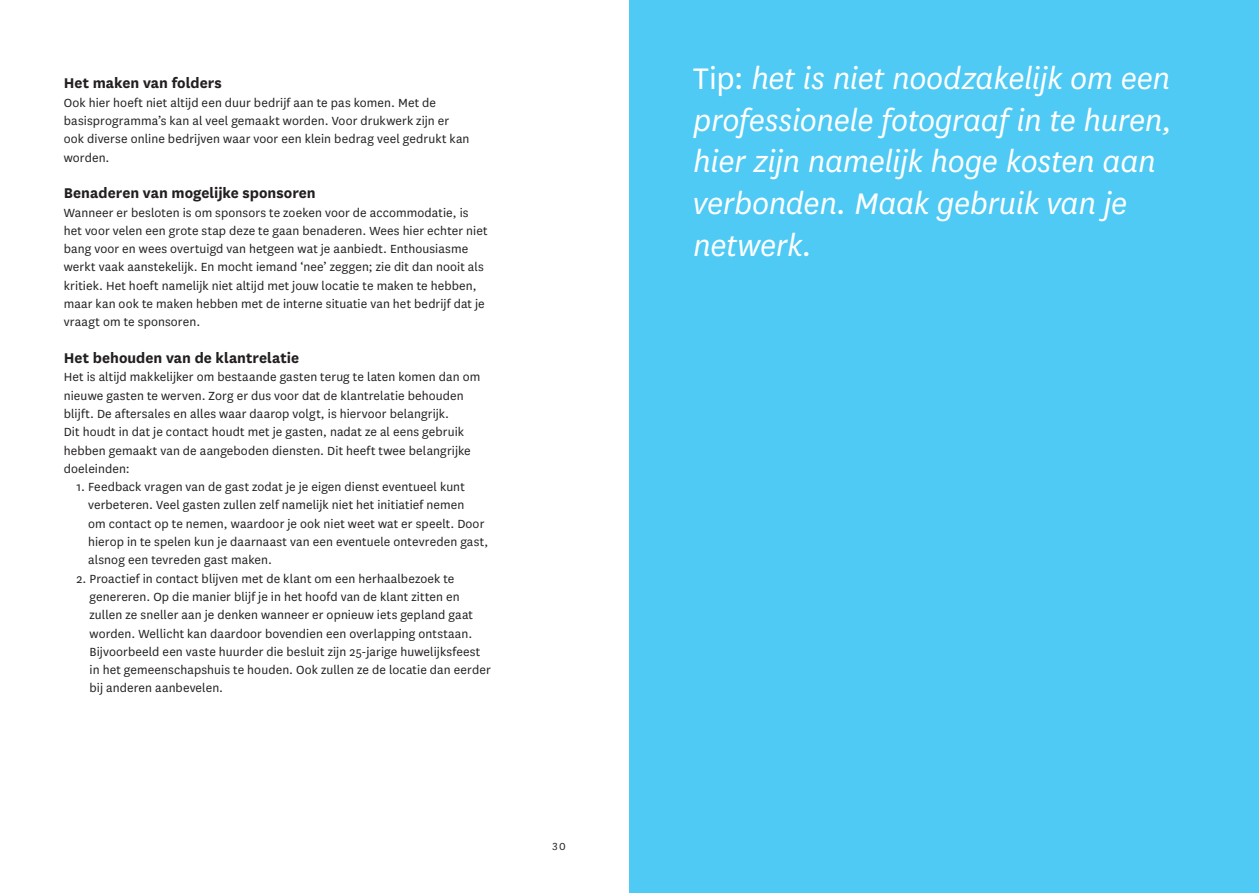
<style>
.page{position:relative;width:1259px;height:893px;background:#fff}
.page>*{position:absolute;margin:0;border:0;box-sizing:border-box;transform-origin:0 0}
.t1{font:italic 34.8px/41.7px "National";letter-spacing:-.01em;color:#fff}
.t2{font:700 16.5px "National";color:#231f20}
.t3{font:13.8px/18.3px "National";letter-spacing:.005em;color:#231f20}
.t4{font:12px "National";color:#231f20}
.s1{font-style:normal}
</style>
<div class="page">
<div style="left:629px;top:0;width:630px;height:893px;background:#4ecaf4"></div>
<p class="t2" style="left:64px;top:72px;width:159px">Het maken van folders</p>
<p class="t3" style="left:64px;top:93px;width:407px">Ook hier hoeft niet altijd een duur bedrijf aan te pas komen. Met de basisprogramma’s kan al veel gemaakt worden. Voor drukwerk zijn er ook diverse online bedrijven waar voor een klein bedrag veel gedrukt kan worden.</p>
<p class="t2" style="left:64px;top:182px;width:253px">Benaderen van mogelijke sponsoren</p>
<p class="t3" style="left:64px;top:203px;width:425px">Wanneer er besloten is om sponsors te zoeken voor de accommodatie, is het voor velen een grote stap deze te gaan benaderen. Wees hier echter niet bang voor en wees overtuigd van hetgeen wat je aanbiedt. Enthousiasme werkt vaak aanstekelijk. En mocht iemand ‘nee’ zeggen; zie dit dan nooit als kritiek. Het hoeft namelijk niet altijd met jouw locatie te maken te hebben, maar kan ook te maken hebben met de interne situatie van het bedrijf dat je vraagt om te sponsoren.</p>
<p class="t2" style="left:64px;top:346px;width:237px">Het behouden van de klantrelatie</p>
<p class="t3" style="left:64px;top:367px;width:418px">Het is altijd makkelijker om bestaande gasten terug te laten komen dan om nieuwe gasten te werven. Zorg er dus voor dat de klantrelatie behouden blijft. De aftersales en alles waar daarop volgt, is hiervoor belangrijk.<br>Dit houdt in dat je contact houdt met je gasten, nadat ze al eens gebruik hebben gemaakt van de aangeboden diensten. Dit heeft twee belangrijke doeleinden:</p>
<p class="t3" style="left:88px;top:477px;width:402px;text-indent:-12px">1. Feedback vragen van de gast zodat je je eigen dienst eventueel kunt verbeteren. Veel gasten zullen zelf namelijk niet het initiatief nemen<br>om contact op te nemen, waardoor je ook niet weet wat er speelt. Door hierop in te spelen kun je daarnaast van een eventuele ontevreden gast, alsnog een tevreden gast maken.</p>
<p class="t3" style="left:90px;top:569px;width:403px;text-indent:-13px">2. Proactief in contact blijven met de klant om een herhaalbezoek te genereren. Op die manier blijf je in het hoofd van de klant zitten en zullen ze sneller aan je denken wanneer er opnieuw iets gepland gaat worden. Wellicht kan daardoor bovendien een overlapping ontstaan.<br>Bijvoorbeeld een vaste huurder die besluit zijn 25-jarige huwelijksfeest in het gemeenschapshuis te houden. Ook zullen ze de locatie dan eerder bij anderen aanbevelen.</p>
<p class="t4" style="left:552px;top:839px;width:15px">30</p>
<h1 class="t1" style="left:693px;top:56px;width:480px"><span class="s1">Tip:</span> het is niet noodzakelijk om een professionele fotograaf in te huren, hier zijn namelijk hoge kosten aan verbonden. Maak gebruik van je netwerk.</h1>
</div>
